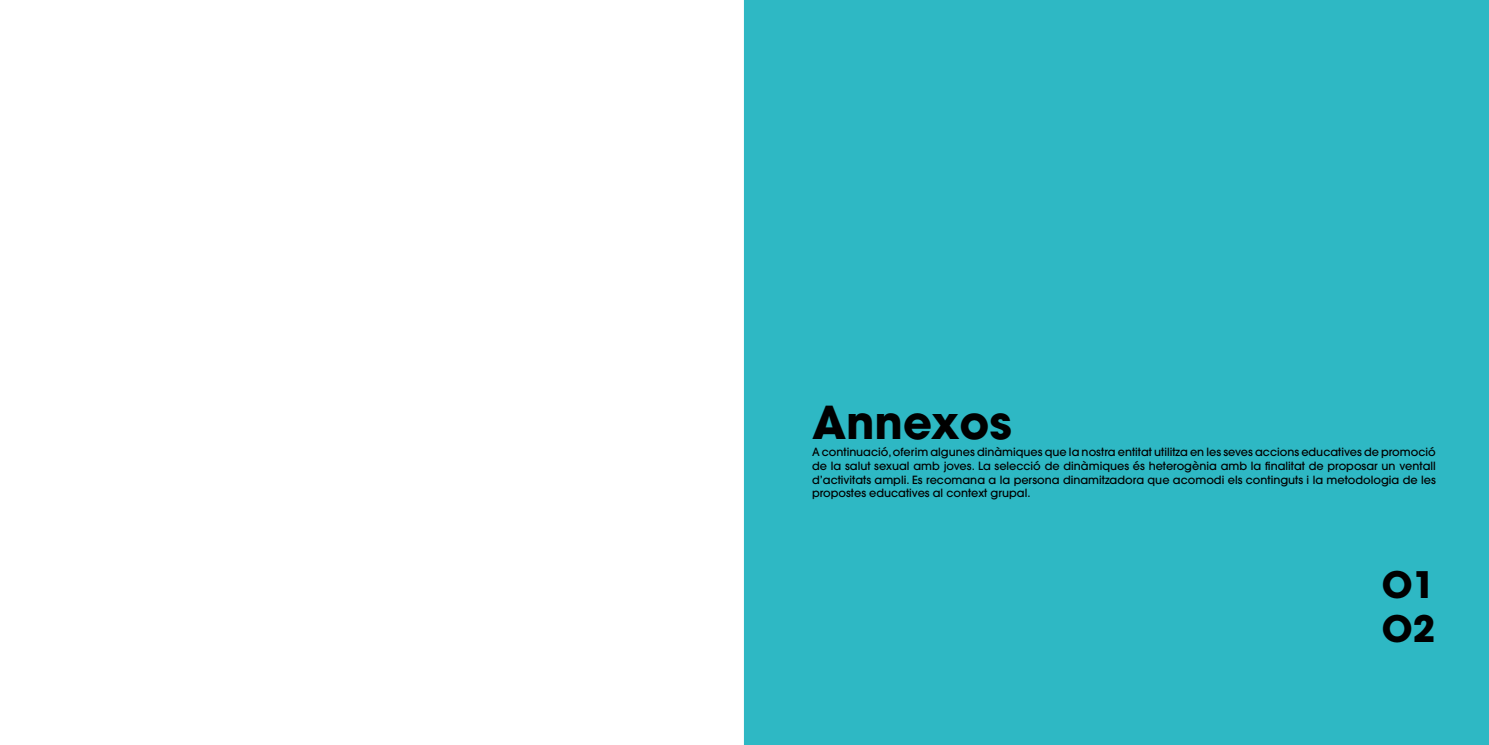
<style>
.page{position:relative;width:1489px;height:745px;background:#fff}
.page>*{position:absolute;margin:0;border:0;box-sizing:border-box;transform-origin:0 0}
.t1{font:700 45px "Avant Garde";color:#000}
.t2{font:700 36.25px/43.5px "Avant Garde";color:#000}
.t3{font:500 11.25px/13.8px "Avant Garde";color:#000;text-align:justify}
</style>
<div class="page">
<div style="left:744px;top:0;width:744px;height:744px;background:#2eb8c4"></div>
<h1 class="t1" style="left:812px;top:393px;width:201px">Annexos</h1>
<p class="t3" style="left:812px;top:445px;width:625px">A continuació, oferim algunes dinàmiques que la nostra entitat utilitza en les seves accions educatives de promoció de la salut sexual amb joves. La selecció de dinàmiques és heterogènia amb la finalitat de proposar un ventall d’activitats ampli. Es recomana a la persona dinamitzadora que acomodi els continguts i la metodologia de les propostes educatives al context grupal.</p>
<h2 class="t2" style="left:1381px;top:562px;width:55px">O1<br>O2</h2>
</div>
